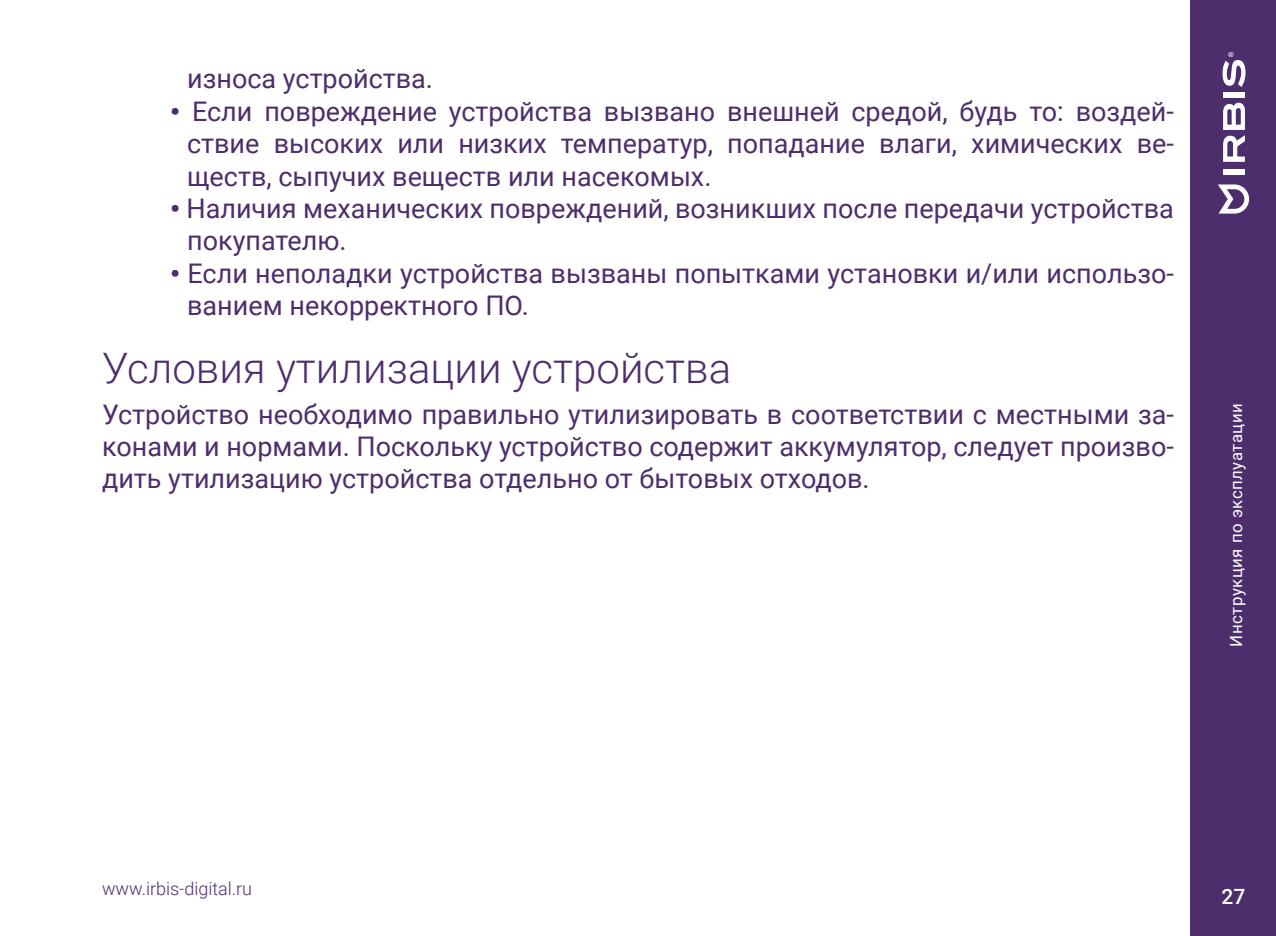
<style>
.page{position:relative;width:1276px;height:936px;background:#fff}
.page>*{position:absolute;margin:0;border:0;box-sizing:border-box;transform-origin:0 0}
.t1{font:300 42px "Roboto";color:#4d2e6d}
.t2{font:27px/32.4px "Roboto";color:#4d2e6d;text-align:justify}
.t3{font:500 21px "Roboto";color:#fff}
.t4{font:300 18px "Roboto";color:#4d2e6d}
.t5{font:16.8px "Roboto";letter-spacing:.03em;color:#fff}
.s1{font-weight:900}
</style>
<div class="page">
<div style="left:1191px;top:0;width:85px;height:935px;background:#4d2e6d"></div>
<svg style="left:1218px;top:184px;width:31px;height:29px"></svg>
<svg style="left:1223px;top:102px;width:22px;height:60px"></svg>
<div style="left:1223px;top:169px;width:22px;height:5px;background:#fff"></div>
<div style="left:1223px;top:92px;width:22px;height:5px;background:#fff"></div>
<svg style="left:1222px;top:52px;width:24px;height:35px"></svg>
<p class="t2" style="left:187px;top:61px;width:247px">износа устройства.</p>
<p class="t2" style="left:187px;top:94px;width:988px;text-indent:-17px"><span class="s1">•</span> Если повреждение устройства вызвано внешней средой, будь то: воздей&shy;ствие высоких или низких температур, попадание влаги, химических ве&shy;ществ, сыпучих веществ или насекомых.</p>
<p class="t2" style="left:187px;top:191px;width:988px;text-indent:-17px"><span class="s1">•</span> Наличия механических повреждений, возникших после передачи устройства покупателю.</p>
<p class="t2" style="left:187px;top:256px;width:988px;text-indent:-17px"><span class="s1">•</span> Если неполадки устройства вызваны попытками установки и/или использо&shy;ванием некорректного ПО.</p>
<h1 class="t1" style="left:102px;top:338px;width:630px">Условия утилизации устройства</h1>
<p class="t2" style="left:102px;top:397px;width:1073px">Устройство необходимо правильно утилизировать в соответствии с местными за&shy;конами и нормами. Поскольку устройство содержит аккумулятор, следует произво&shy;дить утилизацию устройства отдельно от бытовых отходов.</p>
<p class="t5" style="left:1224px;top:646px;width:245px;rotate:-90deg">Инструкция по эксплуатации</p>
<p class="t4" style="left:102px;top:876px;width:152px">www.irbis-digital.ru</p>
<p class="t3" style="left:1221px;top:882px;width:25px">27</p>
</div>
